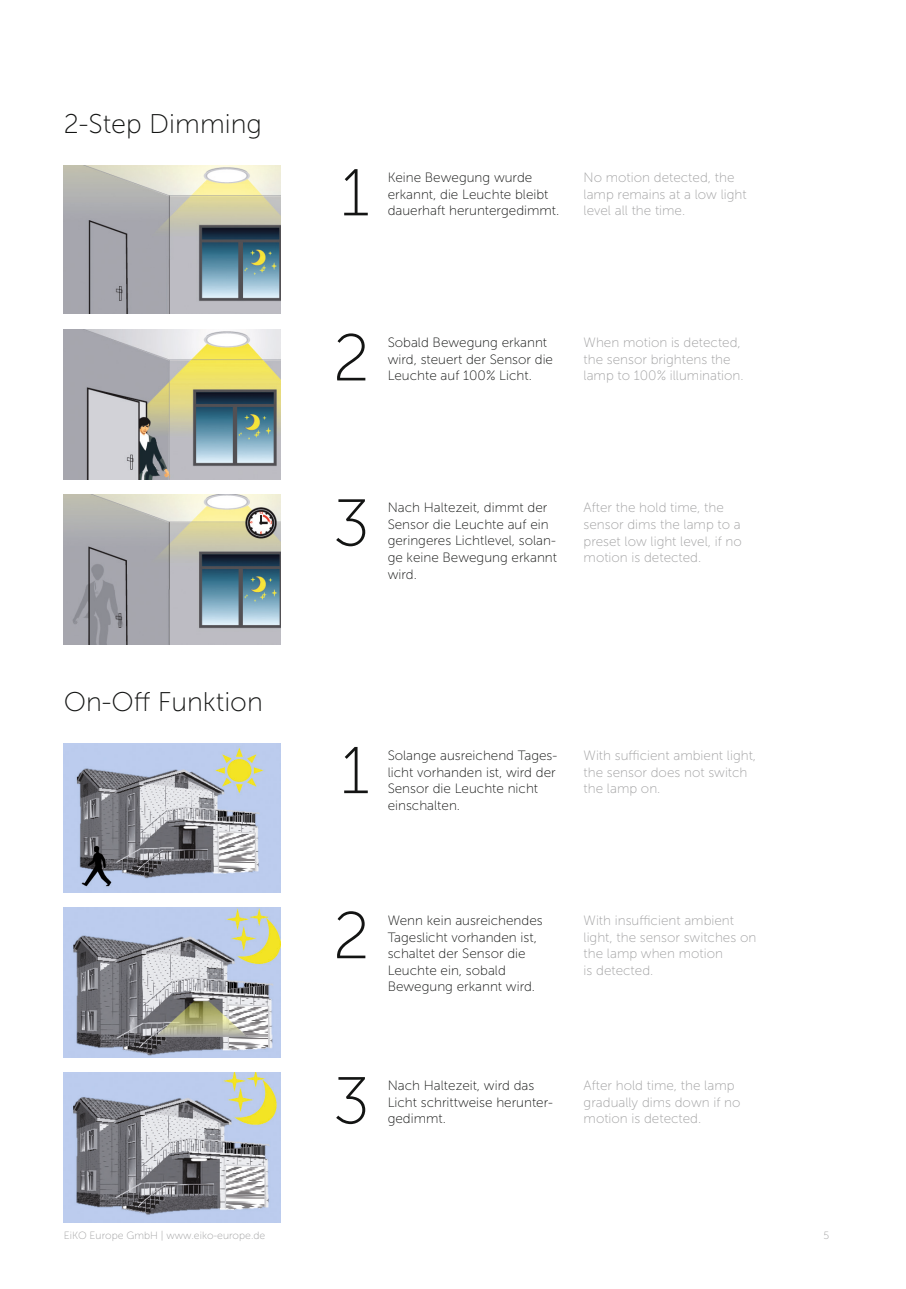
<style>
.page{position:relative;width:906px;height:1289px;background:#fff}
.page>*{position:absolute;margin:0;border:0;box-sizing:border-box;transform-origin:0 0}
.t1{font:66px "Museo Sans 100";color:#131413}
.t2{font:27px "Museo Sans 100";color:#131413}
.t3{font:13.5px/16.5px "Museo Sans 100";color:#131413}
.t4{font:13.5px/16.5px "Museo Sans 100";color:#a0a0a1}
.t5{font:10.5px "Museo Sans 100";color:#a0a0a1}
</style>
<div class="page">
<img style="left:64px;top:743px;width:217px;height:149px">
<img style="left:64px;top:907px;width:217px;height:150px">
<img style="left:64px;top:1072px;width:217px;height:150px">
<img style="left:64px;top:166px;width:217px;height:147px">
<img style="left:64px;top:329px;width:217px;height:150px">
<img style="left:64px;top:494px;width:217px;height:150px">
<h2 class="t2" style="left:64px;top:109px;width:200px">2-Step Dimming</h2>
<h2 class="t2" style="left:64px;top:687px;width:200px">On-Off Funktion</h2>
<h1 class="t1" style="left:340px;top:158px;width:31px">1</h1>
<p class="t3" style="left:388px;top:170px;width:173px">Keine Bewegung wurde erkannt, die Leuchte bleibt dauerhaft heruntergedimmt.</p>
<p class="t4" style="left:583px;top:170px;width:165px">No motion detected, the lamp remains at a low light level all the time.</p>
<h1 class="t1" style="left:333px;top:323px;width:38px">2</h1>
<p class="t3" style="left:388px;top:335px;width:167px">Sobald Bewegung erkannt wird, steuert der Sensor die<br>Leuchte auf 100% Licht.</p>
<p class="t4" style="left:583px;top:335px;width:162px">When motion is detected, the sensor brightens the lamp to 100% illumination.</p>
<h1 class="t1" style="left:333px;top:488px;width:38px">3</h1>
<p class="t3" style="left:388px;top:499px;width:171px">Nach Haltezeit, dimmt der<br>Sensor die Leuchte auf ein geringeres Lichtlevel, solan&shy;ge keine Bewegung erkannt wird.</p>
<p class="t4" style="left:583px;top:500px;width:160px">After the hold time, the sensor dims the lamp to a preset low light level, if no motion is detected.</p>
<h1 class="t1" style="left:340px;top:735px;width:31px">1</h1>
<p class="t3" style="left:388px;top:747px;width:171px">Solange ausreichend Tages&shy;licht vorhanden ist, wird der<br>Sensor die Leuchte nicht einschalten.</p>
<p class="t4" style="left:583px;top:747px;width:174px">With sufficient ambient light, the sensor does not switch the lamp on.</p>
<h1 class="t1" style="left:333px;top:900px;width:38px">2</h1>
<p class="t3" style="left:388px;top:912px;width:156px">Wenn kein ausreichendes<br>Tageslicht vorhanden ist, schaltet der Sensor die<br>Leuchte ein, sobald<br>Bewegung erkannt wird.</p>
<p class="t4" style="left:583px;top:912px;width:174px">With insufficient ambient light, the sensor switches on the lamp when motion<br>is detected.</p>
<h1 class="t1" style="left:333px;top:1065px;width:38px">3</h1>
<p class="t3" style="left:388px;top:1077px;width:167px">Nach Haltezeit, wird das<br>Licht schrittweise herunter&shy;gedimmt.</p>
<p class="t4" style="left:583px;top:1077px;width:158px">After hold time, the lamp gradually dims down if no motion is detected.</p>
<p class="t5" style="left:64px;top:1229px;width:203px">EiKO Europe GmbH | www.eiko-europe.de</p>
<p class="t5" style="left:823px;top:1229px;width:7px">5</p>
</div>
